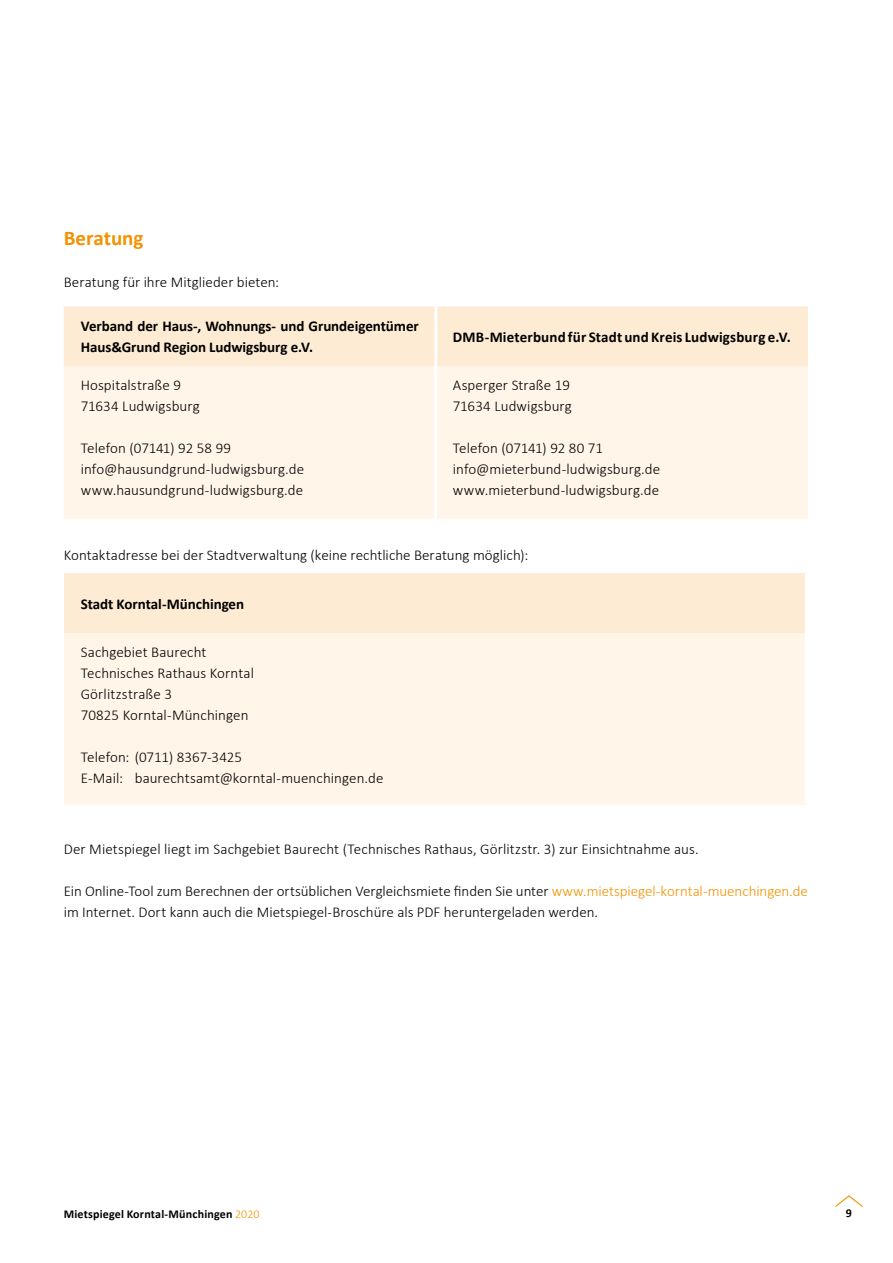
<style>
.page{position:relative;width:893px;height:1263px;background:#fff}
.page>*{position:absolute;margin:0;border:0;box-sizing:border-box;transform-origin:0 0}
.t1{font:700 21px "Calibri";letter-spacing:-.005em;color:#f39200}
.t2{font:300 15px/21px "Calibri";letter-spacing:.005em;color:#000}
.t3{font:700 15px/21px "Calibri";letter-spacing:-.005em;color:#000}
.t4{font:700 12px "Calibri";letter-spacing:.015em;color:#000}
.s1{color:#f39200}
.s2{font-weight:300;color:#f39200}
</style>
<div class="page">
<svg style="left:835px;top:1195px;width:28px;height:12px"></svg>
<div style="left:64px;top:306px;width:744px;height:60px;background:#feebd3"></div>
<div style="left:64px;top:366px;width:744px;height:153px;background:#fff5e9"></div>
<hr style="left:434px;top:306px;width:3px;height:60px;background:#fff">
<hr style="left:434px;top:366px;width:3px;height:153px;background:#fff">
<div style="left:64px;top:573px;width:742px;height:60px;background:#feebd3"></div>
<div style="left:64px;top:633px;width:742px;height:171px;background:#fff5e9"></div>
<hr style="left:805px;top:573px;width:3px;height:60px;background:#fff">
<hr style="left:805px;top:633px;width:3px;height:171px;background:#fff">
<h1 class="t1" style="left:64px;top:223px;width:81px">Beratung</h1>
<p class="t2" style="left:64px;top:272px;width:217px">Beratung für ihre Mitglieder bieten:</p>
<p class="t3" style="left:81px;top:316px;width:340px">Verband der Haus-, Wohnungs- und Grundeigentümer<br>Haus&amp;Grund Region Ludwigsburg e.V.</p>
<p class="t3" style="left:453px;top:326px;width:340px">DMB-Mieterbund für Stadt und Kreis Ludwigsburg e.V.</p>
<p class="t2" style="left:81px;top:374px;width:121px">Hospitalstraße 9<br>71634 Ludwigsburg</p>
<p class="t2" style="left:81px;top:437px;width:225px">Telefon (07141) 92 58 99 info@hausundgrund-ludwigsburg.de www.hausundgrund-ludwigsburg.de</p>
<p class="t2" style="left:453px;top:374px;width:121px">Asperger Straße 19<br>71634 Ludwigsburg</p>
<p class="t2" style="left:453px;top:437px;width:209px">Telefon (07141) 92 80 71 info@mieterbund-ludwigsburg.de www.mieterbund-ludwigsburg.de</p>
<p class="t2" style="left:64px;top:545px;width:466px">Kontaktadresse bei der Stadtverwaltung (keine rechtliche Beratung möglich):</p>
<p class="t3" style="left:81px;top:593px;width:165px">Stadt Korntal-Münchingen</p>
<p class="t2" style="left:81px;top:641px;width:175px">Sachgebiet Baurecht<br>Technisches Rathaus Korntal<br>Görlitzstraße 3<br>70825 Korntal-Münchingen</p>
<p class="t2" style="left:81px;top:746px;width:304px">Telefon: (0711) 8367-3425<br>E-Mail: baurechtsamt@korntal-muenchingen.de</p>
<p class="t2" style="left:64px;top:839px;width:636px">Der Mietspiegel liegt im Sachgebiet Baurecht (Technisches Rathaus, Görlitzstr. 3) zur Einsichtnahme aus.</p>
<p class="t2" style="left:64px;top:881px;width:746px">Ein Online-Tool zum Berechnen der ortsüblichen Vergleichsmiete finden Sie unter <span class="s1">www.mietspiegel-korntal-muenchingen.de </span>im Internet. Dort kann auch die Mietspiegel-Broschüre als PDF heruntergeladen werden.</p>
<p class="t4" style="left:64px;top:1205px;width:197px">Mietspiegel Korntal-Münchingen <span class="s2">2020</span></p>
<p class="t4" style="left:846px;top:1205px;width:8px">9</p>
</div>
